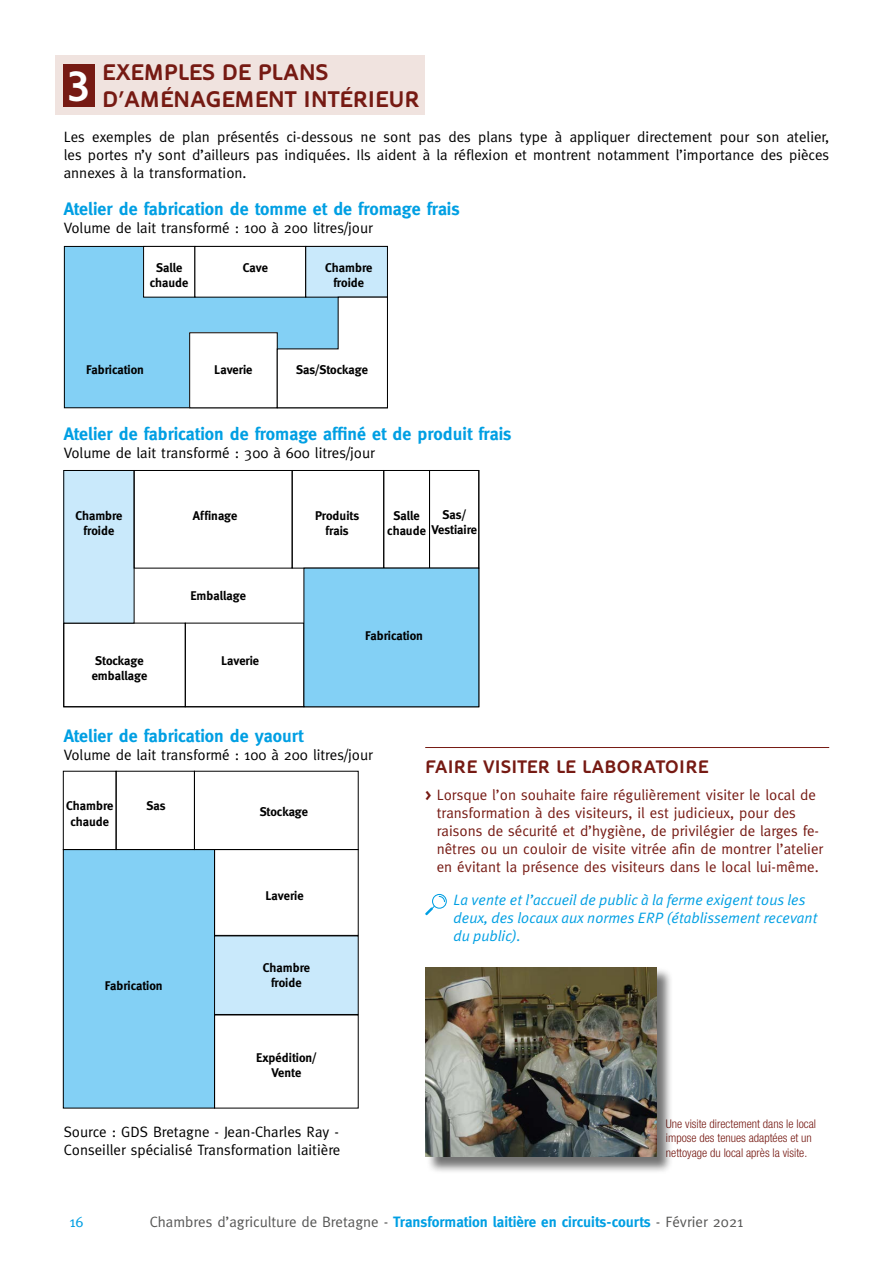
<style>
.page{position:relative;width:893px;height:1263px;background:#fff}
.page>*{position:absolute;margin:0;border:0;box-sizing:border-box;transform-origin:0 0}
.t1{font:700 42px "Oblik";color:#fff}
.t2{font:700 22.5px/27px "Oblik";color:#761a13}
.t3{font:700 18px "Meta";color:#009fe3}
.t4{font:700 18px "Oblik";letter-spacing:.02em;color:#761a13}
.t5{font:15px/18px "Meta";color:#000;text-align:justify}
.t6{font:15px/18px "Meta";color:#761a13}
.t7{font:italic 15px/18px "Meta Plus Normal";color:#009fe3}
.t8{font:15px "Meta";color:#575756}
.t9{font:15px "Meta";color:#009fe3}
.t10{font:700 12.6px/15.1px "Meta";color:#000;text-align:center}
.t11{font:300 condensed 12px/14.4px "Helvetica Neue";color:#761a13}
.s1{font-weight:700}
.s2{font-weight:700;color:#009fe3}
</style>
<div class="page">
<div style="left:55px;top:55px;width:370px;height:60px;background:#f0e3df"></div>
<hr style="left:425px;top:747px;width:404px;height:1px;background:#761a13">
<div style="left:432px;top:894px;width:15px;height:15px;border:1px solid #009fe3;border-radius:50%"></div>
<svg style="left:425px;top:895px;width:21px;height:20px"></svg>
<div style="left:426px;top:968px;width:248px;height:206px;background:#000;opacity:.55"></div>
<img style="left:425px;top:967px;width:232px;height:190px">
<div style="left:64px;top:64px;width:31px;height:43px;background:#761a13"></div>
<div style="left:64px;top:246px;width:323px;height:162px;background:#83d0f5"></div>
<div style="left:190px;top:333px;width:87px;height:75px;background:#fff"></div>
<div style="left:144px;top:246px;width:51px;height:51px;background:#fff"></div>
<div style="left:143px;top:246px;width:52px;height:51px;border:1px solid #000"></div>
<div style="left:195px;top:246px;width:111px;height:51px;background:#fff"></div>
<div style="left:195px;top:246px;width:111px;height:51px;border:1px solid #000"></div>
<div style="left:306px;top:246px;width:81px;height:51px;background:#c9e9fb"></div>
<div style="left:305px;top:246px;width:83px;height:51px;border:1px solid #000"></div>
<svg style="left:277px;top:296px;width:111px;height:112px"></svg>
<div style="left:63px;top:623px;width:123px;height:84px;border:1px solid #000"></div>
<div style="left:64px;top:470px;width:70px;height:153px;background:#c9e9fb"></div>
<div style="left:63px;top:470px;width:71px;height:153px;border:1px solid #000"></div>
<div style="left:134px;top:470px;width:158px;height:98px;border:1px solid #000"></div>
<div style="left:292px;top:470px;width:92px;height:98px;border:1px solid #000"></div>
<div style="left:185px;top:623px;width:119px;height:84px;border:1px solid #000"></div>
<div style="left:383px;top:470px;width:47px;height:98px;border:1px solid #000"></div>
<div style="left:429px;top:470px;width:50px;height:98px;border:1px solid #000"></div>
<div style="left:304px;top:568px;width:175px;height:139px;background:#83d0f5"></div>
<div style="left:63px;top:849px;width:152px;height:259px;background:#83d0f5"></div>
<div style="left:63px;top:849px;width:152px;height:259px;border:1px solid #000"></div>
<div style="left:63px;top:771px;width:53px;height:79px;border:1px solid #000"></div>
<div style="left:116px;top:771px;width:79px;height:79px;border:1px solid #000"></div>
<div style="left:214px;top:849px;width:145px;height:87px;border:1px solid #000"></div>
<div style="left:215px;top:936px;width:143px;height:78px;background:#c9e9fb"></div>
<div style="left:214px;top:935px;width:145px;height:80px;border:1px solid #000"></div>
<h1 class="t1" style="left:69px;top:63px;width:23px">3</h1>
<h2 class="t2" style="left:102px;top:59px;width:319px">EXEMPLES DE PLANS<br>D’AMÉNAGEMENT INTÉRIEUR</h2>
<p class="t5" style="left:64px;top:127px;width:767px">Les exemples de plan présentés ci-dessous ne sont pas des plans type à appliquer directement pour son atelier, les portes n’y sont d’ailleurs pas indiquées. Ils aident à la réflexion et montrent notamment l’importance des pièces annexes à la transformation.</p>
<p class="t3" style="left:64px;top:198px;width:398px">Atelier de fabrication de tomme et de fromage frais</p>
<p class="t5" style="left:64px;top:218px;width:311px">Volume de lait transformé : 100 à 200 litres/jour</p>
<p class="t10" style="left:150px;top:260px;width:40px">Salle chaude</p>
<p class="t10" style="left:243px;top:260px;width:27px">Cave</p>
<p class="t10" style="left:325px;top:260px;width:49px">Chambre froide</p>
<p class="t10" style="left:86px;top:362px;width:59px">Fabrication</p>
<p class="t10" style="left:214px;top:362px;width:40px">Laverie</p>
<p class="t10" style="left:296px;top:362px;width:73px">Sas/Stockage</p>
<p class="t3" style="left:64px;top:424px;width:449px">Atelier de fabrication de fromage affiné et de produit frais</p>
<p class="t5" style="left:64px;top:444px;width:313px">Volume de lait transformé : 300 à 600 litres/jour</p>
<p class="t10" style="left:75px;top:508px;width:49px">Chambre froide</p>
<p class="t10" style="left:92px;top:653px;width:57px;text-align:left">Stockage emballage</p>
<p class="t10" style="left:193px;top:508px;width:46px">Affinage</p>
<p class="t10" style="left:315px;top:508px;width:46px">Produits frais</p>
<p class="t10" style="left:190px;top:588px;width:57px">Emballage</p>
<p class="t10" style="left:387px;top:507px;width:91px;text-align:left;text-indent:55px">Sas/ chaude Vestiaire</p>
<p class="t10" style="left:393px;top:507px;width:28px">Salle</p>
<p class="t10" style="left:221px;top:653px;width:40px">Laverie</p>
<p class="t10" style="left:365px;top:628px;width:59px">Fabrication</p>
<p class="t3" style="left:64px;top:725px;width:241px">Atelier de fabrication de yaourt</p>
<p class="t5" style="left:64px;top:746px;width:311px">Volume de lait transformé : 100 à 200 litres/jour</p>
<p class="t10" style="left:66px;top:798px;width:49px">Chambre chaude</p>
<p class="t10" style="left:147px;top:798px;width:21px">Sas</p>
<p class="t10" style="left:105px;top:978px;width:59px">Fabrication</p>
<p class="t10" style="left:260px;top:804px;width:50px">Stockage</p>
<p class="t10" style="left:265px;top:888px;width:40px">Laverie</p>
<p class="t10" style="left:263px;top:960px;width:49px">Chambre froide</p>
<p class="t10" style="left:256px;top:1049px;width:62px">Expédition/<br>Vente</p>
<p class="t5" style="left:64px;top:1122px;width:278px">Source : GDS Bretagne - Jean-Charles Ray -<br>Conseiller spécialisé Transformation laitière</p>
<p class="t4" style="left:425px;top:757px;width:285px">FAIRE VISITER LE LABORATOIRE</p>
<p class="t6" style="left:437px;top:785px;width:388px;text-indent:-12px"><span class="s1">&gt;</span> Lorsque l’on souhaite faire régulièrement visiter le local de transformation à des visiteurs, il est judicieux, pour des raisons de sécurité et d’hygiène, de privilégier de larges fe&shy;nêtres ou un couloir de visite vitrée afin de montrer l’atelier en évitant la présence des visiteurs dans le local lui-même.</p>
<p class="t7" style="left:454px;top:890px;width:365px">La vente et l’accueil de public à la ferme exigent tous les deux, des locaux aux normes ERP (établissement recevant du public).</p>
<p class="t11" style="left:666px;top:1116px;width:152px">Une visite directement dans le local impose des tenues adaptées et un nettoyage du local après la visite.</p>
<p class="t9" style="left:69px;top:1213px;width:16px">16</p>
<p class="t8" style="left:150px;top:1213px;width:595px">Chambres d’agriculture de Bretagne - <span class="s2">Transformation laitière en circuits-courts</span> - Février 2021</p>
</div>
